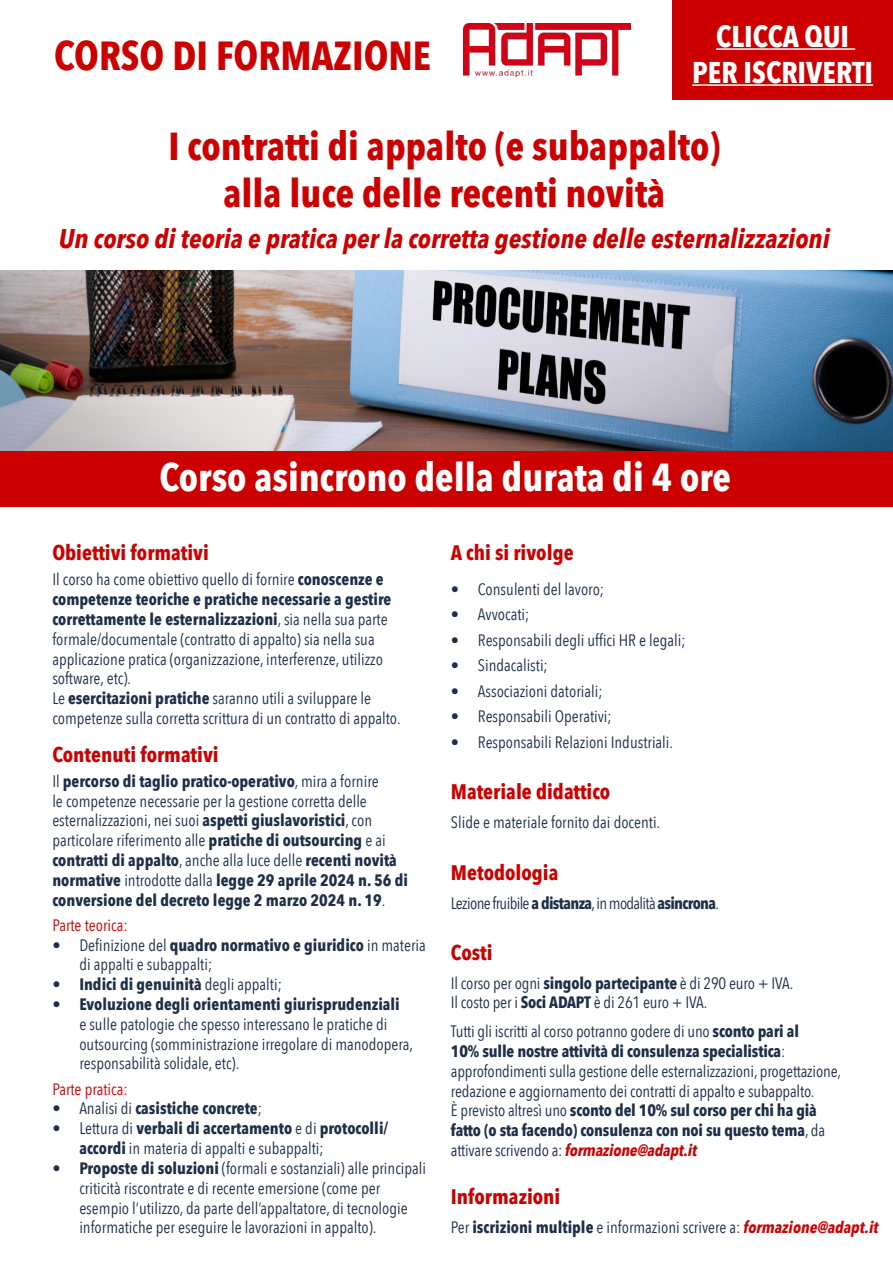
<style>
.page{position:relative;width:893px;height:1263px;background:#fff}
.page>*{position:absolute;margin:0;border:0;box-sizing:border-box;transform-origin:0 0}
.t1{font:700 40.5px "Avenir Next Condensed";color:#c00}
.t2{font:700 39px/46.8px "Avenir Next Condensed";color:#c00;text-align:center}
.t3{font:700 39px "Avenir Next Condensed";color:#fff}
.t4{font:700 30px/36px "Avenir Next Condensed";color:#fff;text-align:center}
.t5{font:italic 700 27px "Avenir Next Condensed";color:#c00}
.t6{font:700 21px "Avenir Next Condensed";color:#c00}
.t7{font:16.5px/19.8px "Avenir Next Condensed";color:#1e2f48}
.t8{font:700 16.5px/19.8px "Avenir Next Condensed";color:#1e2f48}
.t9{font:16.5px "Avenir Next Condensed";letter-spacing:-.04em;color:#1e2f48}
.t10{font:16.5px "Avenir Next Condensed";color:#c00}
.s1{font-weight:700}
.s2{font-weight:400}
.s3{font-weight:700;font-style:italic;color:#c00}
</style>
<div class="page">
<img style="left:463px;top:24px;width:168px;height:52px">
<div style="left:672px;top:0;width:221px;height:99px;background:#c00"></div>
<div style="left:0;top:451px;width:893px;height:55px;background:#c00"></div>
<hr style="left:716px;top:48px;width:139px;height:2px;background:#fff">
<hr style="left:692px;top:84px;width:181px;height:2px;background:#fff">
<img style="left:0;top:270px;width:893px;height:181px">
<h1 class="t1" style="left:54px;top:31px;width:379px">CORSO DI FORMAZIONE</h1>
<h3 class="t4" style="left:692px;top:18px;width:182px">CLICCA QUI<br>PER ISCRIVERTI</h3>
<h2 class="t2" style="left:168px;top:123px;width:554px">I contratti di appalto (e subappalto) alla luce delle recenti novità</h2>
<h3 class="t5" style="left:59px;top:222px;width:772px">Un corso di teoria e pratica per la corretta gestione delle esternalizzazioni</h3>
<h2 class="t3" style="left:159px;top:453px;width:573px">Corso asincrono della durata di 4 ore</h2>
<p class="t6" style="left:52px;top:540px;width:158px">Obiettivi formativi</p>
<p class="t7" style="left:52px;top:569px;width:350px">Il corso ha come obiettivo quello di fornire <span class="s1">conoscenze e competenze teoriche e pratiche necessarie a gestire correttamente le esternalizzazioni</span>, sia nella sua parte formale/documentale (contratto di appalto) sia nella sua applicazione pratica (organizzazione, interferenze, utilizzo software, etc).<br>Le <span class="s1">esercitazioni pratiche</span> saranno utili a sviluppare le competenze sulla corretta scrittura di un contratto di appalto.</p>
<p class="t6" style="left:52px;top:741px;width:168px">Contenuti formativi</p>
<p class="t8" style="left:52px;top:771px;width:357px"><span class="s2">Il</span> percorso di taglio pratico-operativo<span class="s2">, mira a fornire<br>le competenze necessarie per la gestione corretta delle esternalizzazioni, nei suoi</span> aspetti giuslavoristici<span class="s2">, con particolare riferimento alle</span> pratiche di outsourcing <span class="s2">e ai </span>contratti di appalto<span class="s2">, anche alla luce delle</span> recenti novità normative <span class="s2">introdotte dalla</span> legge 29 aprile 2024 n. 56 di conversione del decreto legge 2 marzo 2024 n. 19<span class="s2">.</span></p>
<p class="t10" style="left:52px;top:911px;width:77px">Parte teorica:</p>
<p class="t7" style="left:79px;top:934px;width:348px;text-indent:-27px">• Definizione del <span class="s1">quadro normativo e giuridico</span> in materia di appalti e subappalti;</p>
<p class="t8" style="left:52px;top:974px;width:231px">• Indici di genuinità <span class="s2">degli appalti;</span></p>
<p class="t8" style="left:52px;top:994px;width:349px">• Evoluzione degli orientamenti giurisprudenziali</p>
<p class="t7" style="left:79px;top:1013px;width:335px">e sulle patologie che spesso interessano le pratiche di outsourcing (somministrazione irregolare di manodopera, responsabilità solidale, etc).</p>
<p class="t10" style="left:52px;top:1075px;width:77px">Parte pratica:</p>
<p class="t8" style="left:52px;top:1099px;width:211px"><span class="s2">• Analisi di</span> casistiche concrete<span class="s2">;</span></p>
<p class="t7" style="left:79px;top:1118px;width:311px;text-indent:-27px">• Lettura di <span class="s1">verbali di accertamento</span> e di <span class="s1">protocolli/ accordi</span> in materia di appalti e subappalti;</p>
<p class="t7" style="left:79px;top:1157px;width:348px;text-indent:-27px"><span class="s1">• Proposte di soluzioni</span> (formali e sostanziali) alle principali criticità riscontrate e di recente emersione (come per esempio l’utilizzo, da parte dell’appaltatore, di tecnologie informatiche per eseguire le lavorazioni in appalto).</p>
<p class="t6" style="left:451px;top:540px;width:124px">A chi si rivolge</p>
<p class="t7" style="left:451px;top:578px;width:155px">• Consulenti del lavoro;</p>
<p class="t7" style="left:451px;top:604px;width:80px">• Avvocati;</p>
<p class="t7" style="left:451px;top:629px;width:236px">• Responsabili degli uffici HR e legali;</p>
<p class="t7" style="left:451px;top:655px;width:99px">• Sindacalisti;</p>
<p class="t7" style="left:451px;top:680px;width:153px">• Associazioni datoriali;</p>
<p class="t7" style="left:451px;top:706px;width:162px">• Responsabili Operativi;</p>
<p class="t7" style="left:451px;top:731px;width:224px">• Responsabili Relazioni Industriali.</p>
<p class="t6" style="left:451px;top:779px;width:161px">Materiale didattico</p>
<p class="t7" style="left:451px;top:812px;width:211px">Slide e materiale fornito dai docenti.</p>
<p class="t6" style="left:451px;top:860px;width:109px">Metodologia</p>
<p class="t9" style="left:451px;top:889px;width:270px">Lezione fruibile <span class="s1">a distanza</span>, in modalità <span class="s1">asincrona</span>.</p>
<p class="t6" style="left:451px;top:939px;width:43px">Costi</p>
<p class="t7" style="left:451px;top:972px;width:344px">Il corso per ogni <span class="s1">singolo partecipante</span> è di 290 euro + IVA.<br>Il costo per i <span class="s1">Soci ADAPT</span> è di 261 euro + IVA.</p>
<p class="t7" style="left:451px;top:1021px;width:392px">Tutti gli iscritti al corso potranno godere di uno <span class="s1">sconto pari al<br>10% sulle nostre attività di consulenza specialistica</span>: approfondimenti sulla gestione delle esternalizzazioni, progettazione, redazione e aggiornamento dei contratti di appalto e subappalto.<br>È previsto altresì uno <span class="s1">sconto del 10% sul corso per chi ha già fatto (o sta facendo) consulenza con noi su questo tema</span>, da attivare scrivendo a: <span class="s3">formazione@adapt.it</span></p>
<p class="t6" style="left:451px;top:1183px;width:111px">Informazioni</p>
<p class="t7" style="left:451px;top:1216px;width:429px">Per <span class="s1">iscrizioni multiple</span> e informazioni scrivere a: <span class="s3">formazione@adapt.it</span></p>
</div>
